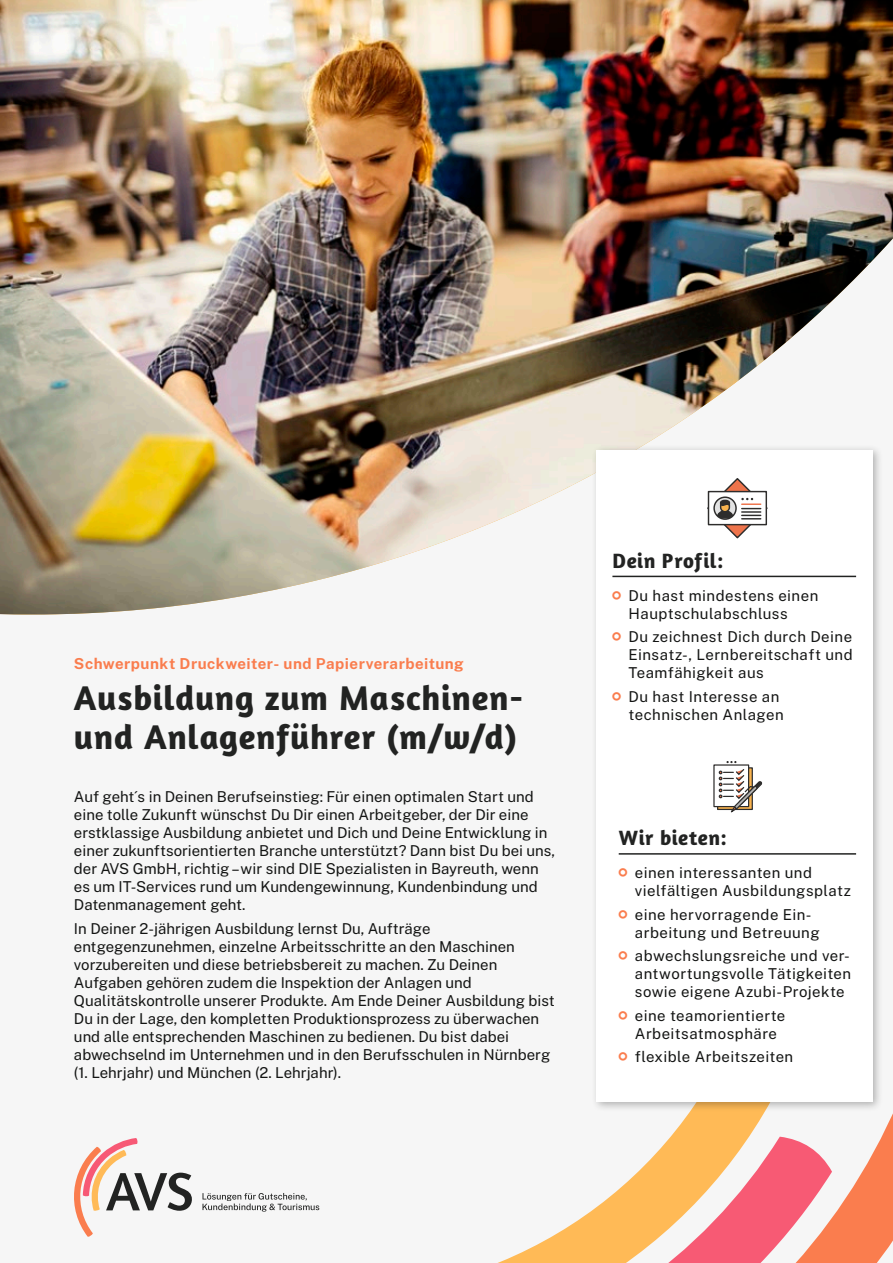
<style>
.page{position:relative;width:893px;height:1263px;background:#f6f6f6}
.page>*{position:absolute;margin:0;border:0;box-sizing:border-box;transform-origin:0 0}
.t1{font:700 34.95px/39px "Amaranth";letter-spacing:.02em;color:#222322}
.t2{font:700 21px "Amaranth";letter-spacing:.025em;color:#222322}
.t3{font:700 15.15px "Public Sans";letter-spacing:.035em;color:#fa7d4e}
.t4{font:15px/18px "Public Sans";color:#131413}
.t5{font:15px/18px "Public Sans";letter-spacing:.03em;color:#131413}
.t6{font:15px/18px "Public Sans";letter-spacing:.025em;color:#131413}
</style>
<div class="page">
<img style="left:0;top:0;width:893px;height:615px">
<svg style="left:832px;top:1113px;width:61px;height:150px;fill:#fa7d4e"></svg>
<svg style="left:670px;top:1113px;width:112px;height:24px;fill:#ffba56"></svg>
<svg style="left:262px;top:1137px;width:570px;height:126px"></svg>
<div style="left:591px;top:445px;width:293px;height:668px;background:#131413;opacity:.32"></div>
<div style="left:596px;top:450px;width:276px;height:651px;background:#fff"></div>
<hr style="left:612px;top:576px;width:244px;height:1px;background:#222322">
<hr style="left:619px;top:853px;width:237px;height:2px;background:#222322">
<svg style="left:74px;top:1138px;width:118px;height:99px"></svg>
<svg style="left:202px;top:1193px;width:117px;height:18px"></svg>
<svg style="left:707px;top:478px;width:61px;height:61px"></svg>
<div style="left:717px;top:767px;width:36px;height:43px;border:1px solid #2e2d2c"></div>
<div style="left:714px;top:765px;width:35px;height:41px;background:#fff"></div>
<svg style="left:719px;top:761px;width:44px;height:52px"></svg>
<p class="t3" style="left:74px;top:653px;width:391px">Schwerpunkt Druckweiter- und Papierverarbeitung</p>
<h1 class="t1" style="left:74px;top:678px;width:450px">Ausbildung zum Maschinen&shy;und Anlagenführer (m/w/d)</h1>
<p class="t4" style="left:74px;top:787px;width:483px">Auf geht´s in Deinen Berufseinstieg: Für einen optimalen Start und eine tolle Zukunft wünschst Du Dir einen Arbeitgeber, der Dir eine erstklassige Ausbildung anbietet und Dich und Deine Entwicklung in einer zukunftsorientierten Branche unterstützt? Dann bist Du bei uns, der AVS GmbH, richtig – wir sind DIE Spezialisten in Bayreuth, wenn es um IT-Services rund um Kundengewinnung, Kundenbindung und Datenmanagement geht.</p>
<p class="t4" style="left:74px;top:919px;width:482px">In Deiner 2-jährigen Ausbildung lernst Du, Aufträge entgegenzunehmen, einzelne Arbeitsschritte an den Maschinen vorzubereiten und diese betriebsbereit zu machen. Zu Deinen Aufgaben gehören zudem die Inspektion der Anlagen und Qualitätskontrolle unserer Produkte. Am Ende Deiner Ausbildung bist Du in der Lage, den kompletten Produktionsprozess zu überwachen und alle entsprechenden Maschinen zu bedienen. Du bist dabei abwechselnd im Unternehmen und in den Berufsschulen in Nürnberg (1. Lehrjahr) und München (2. Lehrjahr).</p>
<h2 class="t2" style="left:612px;top:547px;width:112px">Dein Profil:</h2>
<p class="t5" style="left:629px;top:585px;width:191px">Du hast mindestens einen<br>Hauptschulabschluss</p>
<p class="t4" style="left:629px;top:627px;width:226px;text-align:justify">Du zeichnest Dich durch Deine Einsatz-, Lernbereitschaft und Teamfähigkeit aus</p>
<p class="t5" style="left:629px;top:686px;width:157px">Du hast Interesse an technischen Anlagen</p>
<h2 class="t2" style="left:619px;top:825px;width:109px">Wir bieten:</h2>
<p class="t5" style="left:635px;top:863px;width:218px">einen interessanten und vielfältigen Ausbildungsplatz</p>
<p class="t5" style="left:635px;top:904px;width:186px">eine hervorragende Ein&shy;arbeitung und Betreuung</p>
<p class="t4" style="left:635px;top:946px;width:218px;text-align:justify">abwechslungsreiche und ver&shy;antwortungsvolle Tätigkeiten sowie eigene Azubi-Projekte</p>
<p class="t6" style="left:635px;top:1005px;width:152px">eine teamorientierte<br>Arbeitsatmosphäre</p>
<p class="t6" style="left:635px;top:1047px;width:160px">flexible Arbeitszeiten</p>
</div>
